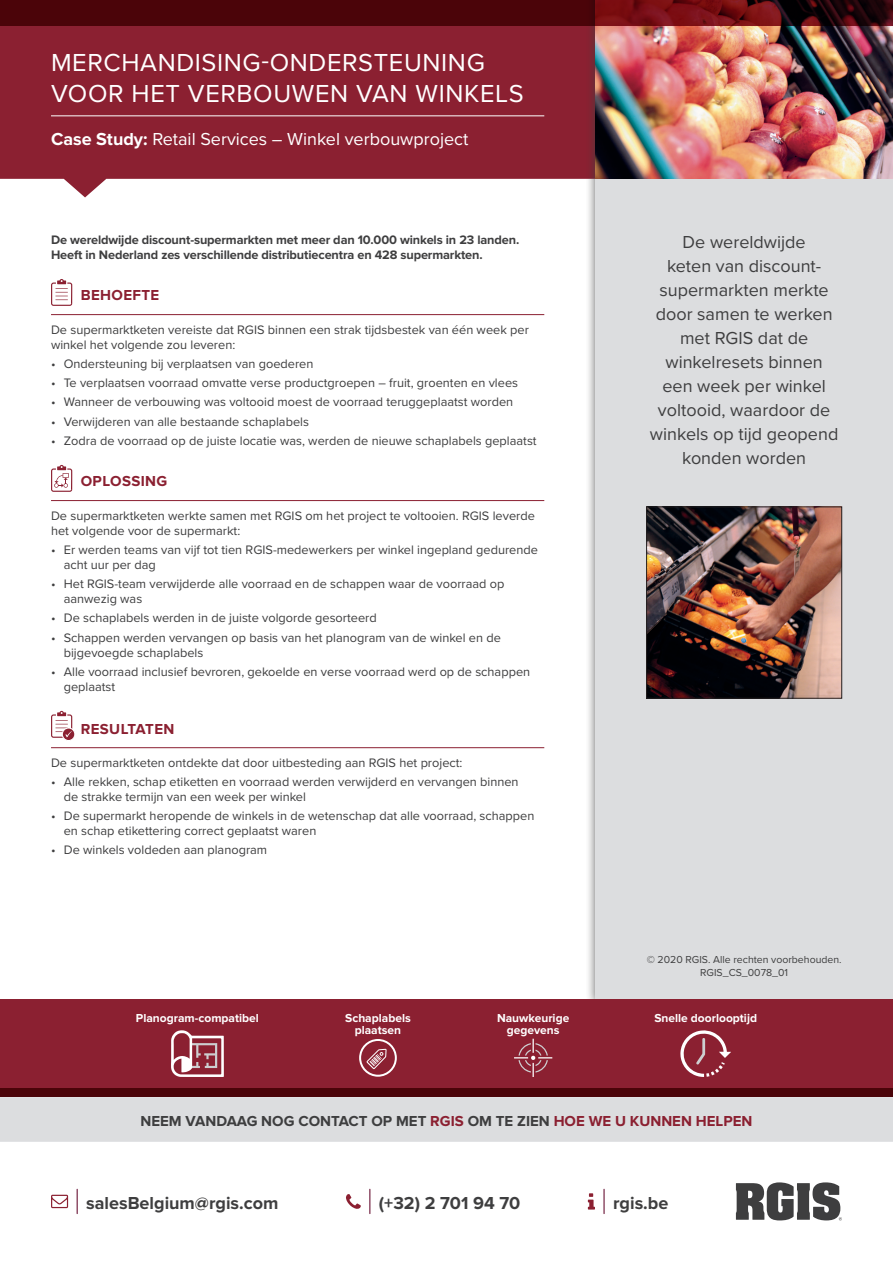
<style>
.page{position:relative;width:893px;height:1263px;background:#fff}
.page>*{position:absolute;margin:0;border:0;box-sizing:border-box;transform-origin:0 0}
.t1{font:25.5px/30.6px "Proxima Nova";letter-spacing:.025em;color:#fff}
.t2{font:18px/24px "Proxima Nova";color:#3e3e3f;text-align:center}
.t3{font:18px "Proxima Nova";color:#fff}
.t4{font:700 18px "Proxima Nova";color:#3e3e3f}
.t5{font:700 15px "Proxima Nova";color:#3e3e3f}
.t6{font:700 15px "Proxima Nova";letter-spacing:.025em;color:#8b2031}
.t7{font:12.75px/15px "Proxima Nova";color:#3e3e3f}
.t8{font:700 12.75px/15px "Proxima Nova";letter-spacing:-.01em;color:#3e3e3f}
.t9{font:700 12px/12px "Proxima Nova";color:#fff;text-align:center}
.t10{font:10.5px/12.6px "Proxima Nova";color:#3e3e3f;text-align:center}
.s1{font-weight:700}
.s2{color:#8b2031}
</style>
<div class="page">
<hr style="left:603px;top:1189px;width:2px;height:24px;background:#6b1537">
<svg style="left:588px;top:1193px;width:7px;height:16px"></svg>
<svg style="left:77px;top:1189px;width:1px;height:24px"></svg>
<svg style="left:51px;top:1195px;width:17px;height:13px"></svg>
<svg style="left:736px;top:1182px;width:106px;height:38px"></svg>
<svg style="left:369px;top:1189px;width:1px;height:24px"></svg>
<svg style="left:346px;top:1194px;width:15px;height:15px"></svg>
<div style="left:0;top:1097px;width:893px;height:45px;background:#dcdddf"></div>
<svg style="left:0;top:26px;width:585px;height:171px;background:#973746"></svg>
<hr style="left:51px;top:116px;width:493px;height:1px;background:#fff">
<hr style="left:51px;top:314px;width:493px;height:1px;background:#8b2031">
<hr style="left:51px;top:500px;width:493px;height:1px;background:#8b2031">
<hr style="left:51px;top:747px;width:493px;height:1px;background:#8b2031">
<svg style="left:51px;top:279px;width:22px;height:27px"></svg>
<svg style="left:51px;top:465px;width:22px;height:27px"></svg>
<svg style="left:51px;top:711px;width:24px;height:29px"></svg>
<div style="left:585px;top:0;width:308px;height:1010px;background:#3e3e3f;opacity:.75"></div>
<div style="left:595px;top:0;width:298px;height:1001px;background:#dcdddf"></div>
<img style="left:595px;top:26px;width:298px;height:153px">
<svg style="left:0;top:0;width:893px;height:26px;background:#4e060b"></svg>
<div style="left:0;top:999px;width:893px;height:98px;background:#8b2031"></div>
<div style="left:0;top:1089px;width:893px;height:8px;background:#4b0409"></div>
<img style="left:648px;top:509px;width:192px;height:187px">
<div style="left:646px;top:507px;width:196px;height:191px;border:1px solid #231f20"></div>
<svg style="left:171px;top:1030px;width:53px;height:47px"></svg>
<svg style="left:514px;top:1039px;width:38px;height:38px"></svg>
<svg style="left:681px;top:1030px;width:50px;height:47px"></svg>
<svg style="left:366px;top:1049px;width:21px;height:20px"></svg>
<div style="left:359px;top:1039px;width:38px;height:38px;border:2px solid #fff;border-radius:50%"></div>
<h1 class="t1" style="left:51px;top:46px;width:474px">MERCHANDISING-ONDERSTEUNING<br>VOOR HET VERBOUWEN VAN WINKELS</h1>
<h2 class="t3" style="left:51px;top:125px;width:419px"><span class="s1">Case Study:</span> Retail Services – Winkel verbouwproject</h2>
<p class="t8" style="left:51px;top:233px;width:470px">De wereldwijde discount-supermarkten met meer dan 10.000 winkels in 23 landen.<br>Heeft in Nederland zes verschillende distributiecentra en 428 supermarkten.</p>
<p class="t6" style="left:81px;top:286px;width:80px">BEHOEFTE</p>
<p class="t7" style="left:51px;top:321px;width:479px">De supermarktketen vereiste dat RGIS binnen een strak tijdsbestek van één week per winkel het volgende zou leveren:</p>
<p class="t7" style="left:51px;top:356px;width:264px">• Ondersteuning bij verplaatsen van goederen</p>
<p class="t7" style="left:51px;top:375px;width:469px">• Te verplaatsen voorraad omvatte verse productgroepen – fruit, groenten en vlees</p>
<p class="t7" style="left:51px;top:394px;width:464px">• Wanneer de verbouwing was voltooid moest de voorraad teruggeplaatst worden</p>
<p class="t7" style="left:51px;top:413px;width:259px">• Verwijderen van alle bestaande schaplabels</p>
<p class="t7" style="left:51px;top:433px;width:487px">• Zodra de voorraad op de juiste locatie was, werden de nieuwe schaplabels geplaatst</p>
<p class="t6" style="left:81px;top:472px;width:88px">OPLOSSING</p>
<p class="t7" style="left:51px;top:507px;width:485px">De supermarktketen werkte samen met RGIS om het project te voltooien. RGIS leverde het volgende voor de supermarkt:</p>
<p class="t7" style="left:64px;top:541px;width:476px;text-indent:-13px">• Er werden teams van vijf tot tien RGIS-medewerkers per winkel ingepland gedurende acht uur per dag</p>
<p class="t7" style="left:64px;top:576px;width:442px;text-indent:-13px">• Het RGIS-team verwijderde alle voorraad en de schappen waar de voorraad op aanwezig was</p>
<p class="t7" style="left:51px;top:610px;width:327px">• De schaplabels werden in de juiste volgorde gesorteerd</p>
<p class="t7" style="left:64px;top:629px;width:439px;text-indent:-13px">• Schappen werden vervangen op basis van het planogram van de winkel en de bijgevoegde schaplabels</p>
<p class="t7" style="left:64px;top:663px;width:468px;text-indent:-13px">• Alle voorraad inclusief bevroren, gekoelde en verse voorraad werd op de schappen geplaatst</p>
<p class="t6" style="left:81px;top:720px;width:95px">RESULTATEN</p>
<p class="t7" style="left:51px;top:754px;width:413px">De supermarktketen ontdekte dat door uitbesteding aan RGIS het project:</p>
<p class="t7" style="left:64px;top:774px;width:456px;text-indent:-13px">• Alle rekken, schap etiketten en voorraad werden verwijderd en vervangen binnen de strakke termijn van een week per winkel</p>
<p class="t7" style="left:64px;top:808px;width:472px;text-indent:-13px">• De supermarkt heropende de winkels in de wetenschap dat alle voorraad, schappen en schap etikettering correct geplaatst waren</p>
<p class="t7" style="left:51px;top:842px;width:218px">• De winkels voldeden aan planogram</p>
<h2 class="t2" style="left:650px;top:229px;width:190px">De wereldwijde<br>keten van discount&shy;supermarkten merkte door samen te werken met RGIS dat de winkelresets binnen een week per winkel voltooid, waardoor de winkels op tijd geopend konden worden</h2>
<p class="t10" style="left:647px;top:953px;width:196px">© 2020 RGIS. Alle rechten voorbehouden.<br>RGIS_CS_0078_01</p>
<p class="t9" style="left:136px;top:1012px;width:124px">Planogram-compatibel</p>
<p class="t9" style="left:497px;top:1012px;width:74px">Nauwkeurige gegevens</p>
<p class="t9" style="left:345px;top:1012px;width:67px">Schaplabels</p>
<p class="t9" style="left:654px;top:1012px;width:104px">Snelle doorlooptijd</p>
<p class="t9" style="left:355px;top:1024px;width:48px">plaatsen</p>
<p class="t5" style="left:141px;top:1112px;width:613px">NEEM VANDAAG NOG CONTACT OP MET <span class="s2">RGIS</span> OM TE ZIEN <span class="s2">HOE WE U KUNNEN HELPEN</span></p>
<h2 class="t4" style="left:86px;top:1192px;width:194px">salesBelgium@rgis.com</h2>
<h2 class="t4" style="left:379px;top:1192px;width:143px">(+32) 2 701 94 70</h2>
<h2 class="t4" style="left:613px;top:1192px;width:57px">rgis.be</h2>
</div>
